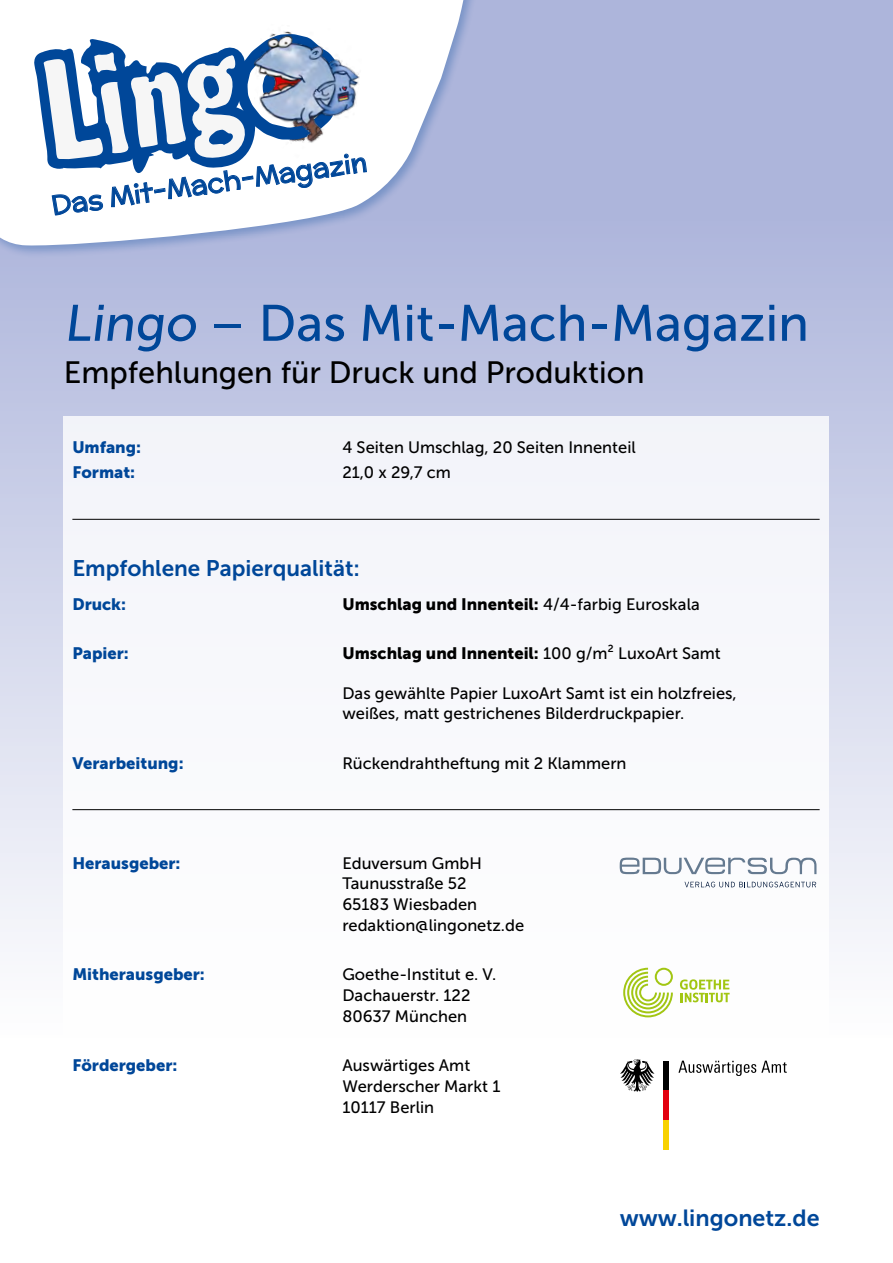
<style>
.page{position:relative;width:893px;height:1263px;background:#fff}
.page>*{position:absolute;margin:0;border:0;box-sizing:border-box;transform-origin:0 0}
.t1{font:51px "Museo Sans 500";color:#004799}
.t2{font:30.75px "Museo Sans 500";color:#000}
.t3{font:26.7px "Mc Laren";color:#004799}
.t4{font:23.25px "Museo Sans 700";color:#004799}
.t5{font:22.5px "Museo Sans 700";color:#004799}
.t6{font:16.5px/20.7px "Museo Sans 500";color:#000}
.t7{font:16.5px "Museo Sans 900";color:#004799}
.t8{font:16.5px "Museo Sans 900";color:#000}
.s1{font-family:"Museo Sans 500"}
</style>
<div class="page">
<div style="left:0;top:0;width:893px;height:1037px;background:linear-gradient(to bottom,#a0a9d5,#fafbfd)"></div>
<div style="left:0;top:0;width:478px;height:258px;background:#004799;opacity:.3"></div>
<svg style="left:0;top:0;width:466px;height:247px"></svg>
<div style="left:64px;top:416px;width:765px;height:799px;background:#fff"></div>
<hr style="left:72px;top:809px;width:748px;height:1px;background:#000">
<hr style="left:72px;top:519px;width:748px;height:1px;background:#000">
<div style="left:663px;top:1061px;width:6px;height:29px;background:#000"></div>
<div style="left:663px;top:1090px;width:6px;height:30px;background:#e3000f"></div>
<div style="left:663px;top:1120px;width:6px;height:30px;background:#f8d200"></div>
<svg style="left:620px;top:1059px;width:34px;height:33px"></svg>
<svg style="left:678px;top:1060px;width:109px;height:16px"></svg>
<svg style="left:680px;top:979px;width:50px;height:23px"></svg>
<svg style="left:623px;top:968px;width:50px;height:49px"></svg>
<img style="left:253px;top:22px;width:113px;height:12px">
<svg style="left:33px;top:34px;width:334px;height:181px"></svg>
<svg style="left:684px;top:882px;width:132px;height:5px"></svg>
<svg style="left:620px;top:858px;width:196px;height:16px"></svg>
<h3 class="t3" style="left:49px;top:186px;width:320px;rotate:-8deg">Das Mit-Mach-Magazin</h3>
<h1 class="t1" style="left:64px;top:295px;width:747px">Lingo – Das Mit-Mach-Magazin</h1>
<h2 class="t2" style="left:64px;top:355px;width:582px">Empfehlungen für Druck und Produktion</h2>
<p class="t7" style="left:72px;top:438px;width:70px">Umfang:</p>
<p class="t6" style="left:342px;top:437px;width:295px">4 Seiten Umschlag, 20 Seiten Innenteil</p>
<p class="t7" style="left:72px;top:463px;width:64px">Format:</p>
<p class="t6" style="left:342px;top:462px;width:110px">21,0 x 29,7 cm</p>
<h3 class="t5" style="left:72px;top:556px;width:289px">Empfohlene Papierqualität:</h3>
<p class="t7" style="left:72px;top:594px;width:55px">Druck:</p>
<p class="t8" style="left:342px;top:594px;width:359px">Umschlag und Innenteil: <span class="s1">4/4-farbig Euroskala</span></p>
<p class="t7" style="left:72px;top:644px;width:58px">Papier:</p>
<p class="t8" style="left:342px;top:644px;width:380px">Umschlag und Innenteil: <span class="s1">100 g/m² LuxoArt Samt</span></p>
<p class="t6" style="left:342px;top:683px;width:396px">Das gewählte Papier LuxoArt Samt ist ein holzfreies, weißes, matt gestrichenes Bilderdruckpapier.</p>
<p class="t7" style="left:72px;top:754px;width:113px">Verarbeitung:</p>
<p class="t6" style="left:342px;top:753px;width:286px">Rückendrahtheftung mit 2 Klammern</p>
<p class="t7" style="left:72px;top:853px;width:110px">Herausgeber:</p>
<p class="t6" style="left:342px;top:853px;width:183px">Eduversum GmbH<br>Taunusstraße 52<br>65183 Wiesbaden redaktion@lingonetz.de</p>
<p class="t7" style="left:72px;top:965px;width:134px">Mitherausgeber:</p>
<p class="t6" style="left:342px;top:964px;width:155px">Goethe-Institut e. V.<br>Dachauerstr. 122<br>80637 München</p>
<p class="t7" style="left:72px;top:1056px;width:107px">Fördergeber:</p>
<p class="t6" style="left:342px;top:1055px;width:159px">Auswärtiges Amt<br>Werderscher Markt 1<br>10117 Berlin</p>
<h3 class="t4" style="left:620px;top:1205px;width:201px">www.lingonetz.de</h3>
</div>
